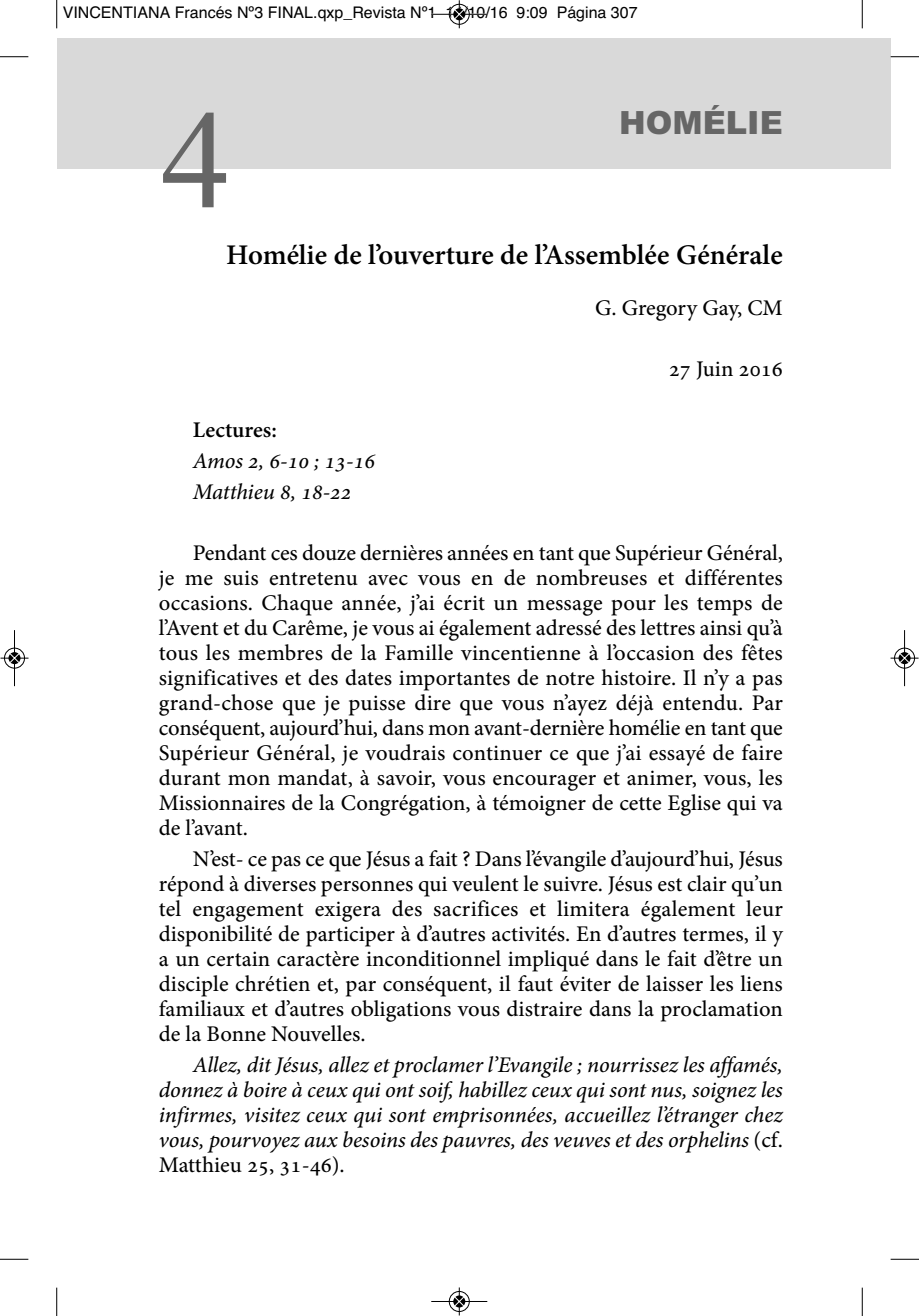
<style>
.page{position:relative;width:919px;height:1316px;background:#fff}
.page>*{position:absolute;margin:0;border:0;box-sizing:border-box;transform-origin:0 0}
.t1{font:140px "Times New Roman";color:#666}
.t2{font:900 32px "Arial";color:#666}
.t3{font:700 28px "Adobe Hebrew";letter-spacing:-.005em;color:#000}
.t4{font:22px/25px "Adobe Hebrew";color:#000;text-align:justify}
.t5{font:italic 22px/25px "Adobe Hebrew";letter-spacing:-.005em;color:#000}
.t6{font:16px "Helvetica";color:#000}
.s1{font-weight:700;font-style:normal}
.s2{font-style:normal}
</style>
<div class="page">
<div style="left:57px;top:38px;width:833px;height:131px;background:#d9d9d9"></div>
<svg style="left:56px;top:0;width:1px;height:28px"></svg>
<svg style="left:0;top:56px;width:28px;height:1px"></svg>
<svg style="left:861px;top:0;width:1px;height:28px"></svg>
<svg style="left:890px;top:56px;width:28px;height:1px"></svg>
<svg style="left:56px;top:1287px;width:1px;height:28px"></svg>
<svg style="left:0;top:1258px;width:28px;height:1px"></svg>
<svg style="left:861px;top:1287px;width:1px;height:28px"></svg>
<svg style="left:890px;top:1258px;width:28px;height:1px"></svg>
<div style="left:448px;top:4px;width:22px;height:21px;border:1px solid #fff;border-radius:50%"></div>
<hr style="left:431px;top:14px;width:56px;height:1px;background:#000">
<div style="left:449px;top:4px;width:20px;height:21px;border:1px solid #000;border-radius:50%"></div>
<svg style="left:454px;top:0;width:10px;height:28px"></svg>
<div style="left:448px;top:1290px;width:22px;height:21px;border:1px solid #fff;border-radius:50%"></div>
<hr style="left:431px;top:1300px;width:56px;height:1px;background:#000">
<div style="left:449px;top:1291px;width:20px;height:20px;border:1px solid #000;border-radius:50%"></div>
<svg style="left:454px;top:1287px;width:10px;height:28px"></svg>
<div style="left:4px;top:647px;width:21px;height:21px;border:1px solid #fff;border-radius:50%"></div>
<hr style="left:14px;top:630px;width:1px;height:56px;background:#000">
<div style="left:4px;top:648px;width:21px;height:20px;border:1px solid #000;border-radius:50%"></div>
<svg style="left:0;top:653px;width:28px;height:10px"></svg>
<div style="left:893px;top:647px;width:22px;height:21px;border:1px solid #fff;border-radius:50%"></div>
<hr style="left:904px;top:630px;width:1px;height:56px;background:#000">
<div style="left:894px;top:648px;width:20px;height:20px;border:1px solid #000;border-radius:50%"></div>
<svg style="left:890px;top:653px;width:28px;height:10px"></svg>
<p class="t6" style="left:63px;top:3px;width:576px">VINCENTIANA Francés Nº3 FINAL.qxp_Revista Nº1 14/10/16 9:09 Página 307</p>
<p class="t1" style="left:161px;top:77px;width:71px">4</p>
<p class="t2" style="left:619px;top:104px;width:165px">HOMÉLIE</p>
<p class="t3" style="left:226px;top:244px;width:558px">Homélie de l’ouverture de l’Assemblée Générale</p>
<p class="t4" style="left:595px;top:297px;width:189px">G. Gregory Gay, CM</p>
<p class="t5" style="left:193px;top:417px;width:184px;line-height:30.6px"><span class="s1">Lectures:<br></span>Amos 2, 6-10 ; 13-16<br>Matthieu 8, 18-22</p>
<p class="t4" style="left:668px;top:358px;width:115px">27 Juin 2016</p>
<p class="t4" style="left:159px;top:542px;width:625px;text-indent:34px">Pendant ces douze dernières années en tant que Supérieur Général, je me suis entretenu avec vous en de nombreuses et différentes occasions. Chaque année, j’ai écrit un message pour les temps de l’Avent et du Carême, je vous ai également adressé des lettres ainsi qu’à tous les membres de la Famille vincentienne à l’occasion des fêtes significatives et des dates importantes de notre histoire. Il n’y a pas grand-chose que je puisse dire que vous n’ayez déjà entendu. Par conséquent, aujourd’hui, dans mon avant-dernière homélie en tant que Supérieur Général, je voudrais continuer ce que j’ai essayé de faire durant mon mandat, à savoir, vous encourager et animer, vous, les Missionnaires de la Congrégation, à témoigner de cette Eglise qui va de l’avant.</p>
<p class="t4" style="left:159px;top:848px;width:625px;text-indent:34px">N’est- ce pas ce que Jésus a fait ? Dans l’évangile d’aujourd’hui, Jésus répond à diverses personnes qui veulent le suivre. Jésus est clair qu’un tel engagement exigera des sacrifices et limitera également leur disponibilité de participer à d’autres activités. En d’autres termes, il y a un certain caractère inconditionnel impliqué dans le fait d’être un disciple chrétien et, par conséquent, il faut éviter de laisser les liens familiaux et d’autres obligations vous distraire dans la proclamation de la Bonne Nouvelles.</p>
<p class="t5" style="left:159px;top:1054px;width:625px;text-align:justify;text-indent:34px">Allez, dit Jésus, allez et proclamer l’Evangile ; nourrissez les affamés, donnez à boire à ceux qui ont soif, habillez ceux qui sont nus, soignez les infirmes, visitez ceux qui sont emprisonnées, accueillez l’étranger chez vous, pourvoyez aux besoins des pauvres, des veuves et des orphelins <span class="s2">(cf.<br>Matthieu 25, 31-46).</span></p>
</div>
